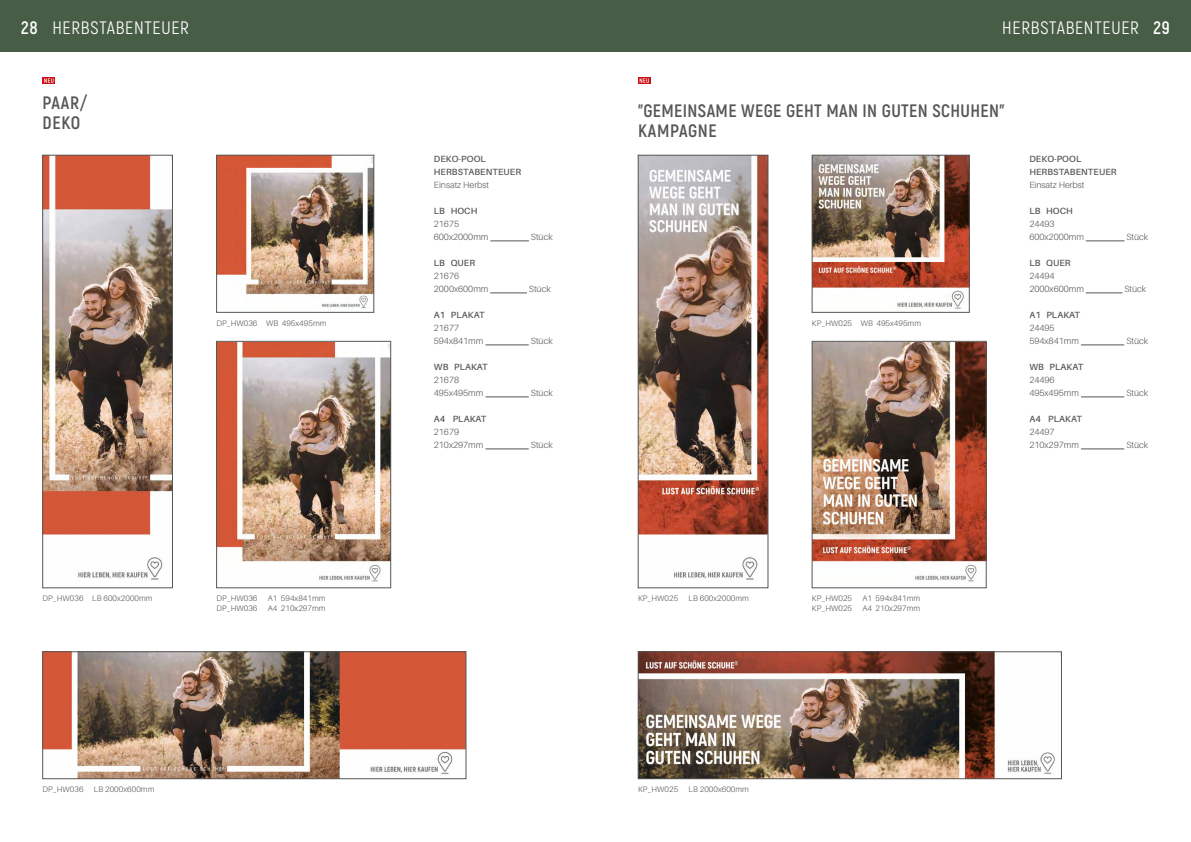
<style>
.page{position:relative;width:1191px;height:842px;background:#fff}
.page>*{position:absolute;margin:0;border:0;box-sizing:border-box;transform-origin:0 0}
.t1{font:700 18px/20px "Akrobat";letter-spacing:.02em;color:#565655}
.t2{font:18px "Akrobat";letter-spacing:.04em;color:#fff}
.t3{font:700 18px/20px "Akrobat";letter-spacing:.04em;color:#565655}
.t4{font:300 9px/13px "Aileron";color:#565655}
.t5{font:600 9px/13px "Aileron";letter-spacing:.01em;color:#565655}
.t6{font:300 8px "Aileron";letter-spacing:.01em;color:#565655}
.s1{font-weight:700}
</style>
<div class="page">
<div style="left:0;top:0;width:1191px;height:51px;background:#475d46"></div>
<img style="left:218px;top:157px;width:154px;height:151px">
<div style="left:216px;top:155px;width:158px;height:157px;border:1px solid #565655"></div>
<img style="left:814px;top:157px;width:153px;height:152px">
<div style="left:812px;top:155px;width:157px;height:157px;border:1px solid #565655"></div>
<img style="left:45px;top:157px;width:126px;height:423px">
<div style="left:43px;top:155px;width:130px;height:433px;border:1px solid #565655"></div>
<img style="left:640px;top:157px;width:126px;height:423px">
<div style="left:638px;top:155px;width:130px;height:433px;border:1px solid #565655"></div>
<img style="left:45px;top:654px;width:419px;height:123px">
<div style="left:43px;top:652px;width:423px;height:127px;border:1px solid #565655"></div>
<img style="left:640px;top:654px;width:415px;height:123px">
<div style="left:638px;top:652px;width:423px;height:127px;border:1px solid #565655"></div>
<img style="left:218px;top:343px;width:171px;height:239px">
<div style="left:216px;top:341px;width:175px;height:247px;border:1px solid #565655"></div>
<img style="left:814px;top:343px;width:170px;height:239px">
<div style="left:812px;top:341px;width:174px;height:247px;border:1px solid #565655"></div>
<hr style="left:490px;top:241px;width:39px;height:1px;background:#565655">
<hr style="left:490px;top:293px;width:37px;height:1px;background:#565655">
<hr style="left:485px;top:345px;width:44px;height:1px;background:#565655">
<hr style="left:485px;top:397px;width:44px;height:1px;background:#565655">
<hr style="left:485px;top:449px;width:44px;height:1px;background:#565655">
<hr style="left:1085px;top:241px;width:39px;height:1px;background:#565655">
<hr style="left:1085px;top:293px;width:37px;height:1px;background:#565655">
<hr style="left:1081px;top:345px;width:43px;height:1px;background:#565655">
<hr style="left:1081px;top:397px;width:43px;height:1px;background:#565655">
<hr style="left:1081px;top:449px;width:43px;height:1px;background:#565655">
<div style="left:43px;top:77px;width:12px;height:7px;background:#cd1013"></div>
<svg style="left:44px;top:78px;width:10px;height:5px"></svg>
<div style="left:638px;top:77px;width:12px;height:7px;background:#cd1013"></div>
<svg style="left:639px;top:78px;width:10px;height:5px"></svg>
<h1 class="t2" style="left:21px;top:17px;width:169px"><span class="s1">28</span> HERBSTABENTEUER</h1>
<h1 class="t2" style="left:1002px;top:17px;width:169px">HERBSTABENTEUER <span class="s1">29</span></h1>
<h1 class="t3" style="left:43px;top:93px;width:46px">PAAR/<br>DEKO</h1>
<h1 class="t1" style="left:638px;top:101px;width:368px">"GEMEINSAME WEGE GEHT MAN IN GUTEN SCHUHEN"<br>KAMPAGNE</h1>
<p class="t5" style="left:434px;top:152px;width:89px">DEKO-POOL<br>HERBSTABENTEUER</p>
<p class="t4" style="left:434px;top:178px;width:57px">Einsatz Herbst</p>
<p class="t5" style="left:434px;top:204px;width:45px">LB HOCH</p>
<p class="t4" style="left:434px;top:217px;width:56px">21675<br>600x2000mm</p>
<p class="t4" style="left:531px;top:230px;width:24px">Stück</p>
<p class="t5" style="left:1029px;top:152px;width:89px">DEKO-POOL<br>HERBSTABENTEUER</p>
<p class="t4" style="left:1029px;top:178px;width:57px">Einsatz Herbst</p>
<p class="t5" style="left:1029px;top:204px;width:45px">LB HOCH</p>
<p class="t4" style="left:1029px;top:217px;width:56px">24493<br>600x2000mm</p>
<p class="t4" style="left:1126px;top:230px;width:24px">Stück</p>
<p class="t5" style="left:434px;top:256px;width:43px">LB QUER</p>
<p class="t4" style="left:434px;top:269px;width:56px">21676<br>2000x600mm</p>
<p class="t4" style="left:529px;top:282px;width:24px">Stück</p>
<p class="t5" style="left:1029px;top:256px;width:43px">LB QUER</p>
<p class="t4" style="left:1029px;top:269px;width:56px">24494<br>2000x600mm</p>
<p class="t4" style="left:1124px;top:282px;width:24px">Stück</p>
<p class="t5" style="left:434px;top:308px;width:52px">A1 PLAKAT</p>
<p class="t4" style="left:434px;top:321px;width:51px">21677<br>594x841mm</p>
<p class="t6" style="left:216px;top:319px;width:112px">DP_HW036 WB 495x495mm</p>
<p class="t6" style="left:812px;top:319px;width:111px">KP_HW025 WB 495x495mm</p>
<p class="t4" style="left:531px;top:334px;width:24px">Stück</p>
<p class="t5" style="left:1029px;top:308px;width:52px">A1 PLAKAT</p>
<p class="t4" style="left:1029px;top:321px;width:51px">24495<br>594x841mm</p>
<p class="t4" style="left:1126px;top:334px;width:24px">Stück</p>
<p class="t5" style="left:434px;top:360px;width:55px">WB PLAKAT</p>
<p class="t4" style="left:434px;top:373px;width:51px">21678<br>495x495mm</p>
<p class="t4" style="left:531px;top:386px;width:24px">Stück</p>
<p class="t5" style="left:1029px;top:360px;width:55px">WB PLAKAT</p>
<p class="t4" style="left:1029px;top:373px;width:51px">24496<br>495x495mm</p>
<p class="t4" style="left:1126px;top:386px;width:24px">Stück</p>
<p class="t5" style="left:434px;top:412px;width:54px">A4 PLAKAT</p>
<p class="t4" style="left:434px;top:425px;width:51px">21679<br>210x297mm</p>
<p class="t4" style="left:531px;top:438px;width:24px">Stück</p>
<p class="t5" style="left:1029px;top:412px;width:54px">A4 PLAKAT</p>
<p class="t4" style="left:1029px;top:425px;width:51px">24497<br>210x297mm</p>
<p class="t4" style="left:1126px;top:438px;width:24px">Stück</p>
<p class="t6" style="left:216px;top:594px;width:43px">DP_HW036</p>
<p class="t6" style="left:268px;top:594px;width:59px">A1 594x841mm</p>
<p class="t6" style="left:216px;top:604px;width:43px">DP_HW036</p>
<p class="t6" style="left:268px;top:604px;width:59px">A4 210x297mm</p>
<p class="t6" style="left:43px;top:594px;width:112px">DP_HW036 LB 600x2000mm</p>
<p class="t6" style="left:638px;top:594px;width:42px">KP_HW025</p>
<p class="t6" style="left:688px;top:594px;width:62px">LB 600x2000mm</p>
<p class="t6" style="left:812px;top:594px;width:42px">KP_HW025</p>
<p class="t6" style="left:862px;top:594px;width:59px">A1 594x841mm</p>
<p class="t6" style="left:812px;top:604px;width:42px">KP_HW025</p>
<p class="t6" style="left:862px;top:604px;width:59px">A4 210x297mm</p>
<p class="t6" style="left:43px;top:785px;width:43px">DP_HW036</p>
<p class="t6" style="left:94px;top:785px;width:62px">LB 2000x600mm</p>
<p class="t6" style="left:638px;top:785px;width:42px">KP_HW025</p>
<p class="t6" style="left:688px;top:785px;width:62px">LB 2000x600mm</p>
</div>
